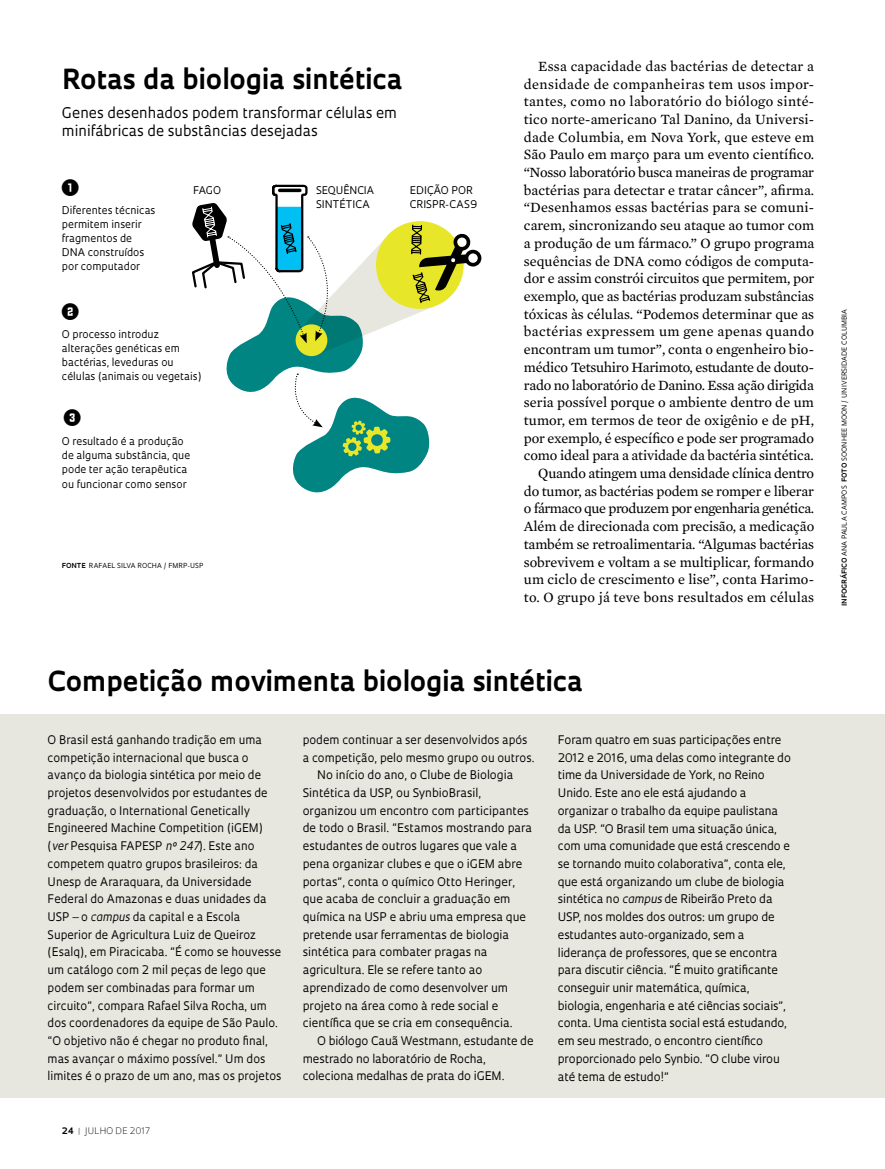
<style>
.page{position:relative;width:885px;height:1169px;background:#fff}
.page>*{position:absolute;margin:0;border:0;box-sizing:border-box;transform-origin:0 0}
.t1{font:700 26.85px "Oculum";color:#000}
.t2{font:21px "Numbers Style Two Circle Negative";color:#000}
.t3{font:14.4px/17.7px "Mercury Text G2";color:#000;text-align:right}
.t4{font:14.4px/18.3px "Oculum";color:#000}
.t5{font:11.55px/17.7px "Oculum";color:#000}
.t6{font:10.35px/14.1px "Oculum";color:#000}
.t7{font:300 8.7px "Oculum";letter-spacing:.01em;color:#000}
.t8{font:6.75px "Oculum";letter-spacing:.015em;color:#000}
.s1{font-weight:700}
.s2{font-style:italic}
.s3{font-weight:700;color:#939598}
</style>
<div class="page">
<div style="left:0;top:714px;width:885px;height:384px;background:#e7e7e0"></div>
<svg style="left:192px;top:184px;width:290px;height:309px"></svg>
<h1 class="t1" style="left:62px;top:60px;width:342px">Rotas da biologia sintética</h1>
<p class="t4" style="left:62px;top:102px;width:337px">Genes desenhados podem transformar células em minifábricas de substâncias desejadas</p>
<h2 class="t2" style="left:60px;top:177px;width:22px">1</h2>
<p class="t6" style="left:62px;top:202px;width:95px">Diferentes técnicas permitem inserir fragmentos de<br>DNA construídos por computador</p>
<h2 class="t2" style="left:60px;top:301px;width:22px">2</h2>
<p class="t6" style="left:193px;top:182px;width:30px">fago</p>
<p class="t6" style="left:316px;top:182px;width:60px">sequ ência sintéti ca</p>
<p class="t6" style="left:62px;top:327px;width:141px">O processo introduz alterações genéticas em bactérias, leveduras ou células (animais ou vegetais)</p>
<h2 class="t2" style="left:62px;top:407px;width:22px">3</h2>
<p class="t6" style="left:62px;top:434px;width:130px">O resultado é a produção de alguma substância, que pode ter ação terapêutica ou funcionar como sensor</p>
<p class="t6" style="left:410px;top:182px;width:69px">edição por crispr-cas9</p>
<p class="t8" style="left:62px;top:561px;width:142px"><span class="s1">Fonte</span> rafael si lva rocha / fmrp-usp</p>
<p class="t3" style="left:524px;top:56px;width:292px">Essa capacidade das bactérias de detectar a densidade de companheiras tem usos impor&shy;tantes, como no laboratório do biólogo sinté&shy;tico norte-americano Tal Danino, da Universi&shy;dade Columbia, em Nova York, que esteve em São Paulo em março para um evento científico. “Nosso laboratório busca maneiras de programar bactérias para detectar e tratar câncer”, afirma. “Desenhamos essas bactérias para se comuni&shy;carem, sincronizando seu ataque ao tumor com a produção de um fármaco.” O grupo programa sequências de DNA como códigos de computa&shy;dor e assim constrói circuitos que permitem, por exemplo, que as bactérias produzam substâncias tóxicas às células. “Podemos determinar que as bactérias expressem um gene apenas quando encontram um tumor”, conta o engenheiro bio&shy;médico Tetsuhiro Harimoto, estudante de douto&shy;rado no laboratório de Danino. Essa ação dirigida seria possível porque o ambiente dentro de um tumor, em termos de teor de oxigênio e de pH, por exemplo, é específico e pode ser programado como ideal para a atividade da bactéria sintética.<br>Quando atingem uma densidade clínica dentro do tumor, as bactérias podem se romper e liberar o fármaco que produzem por engenharia genética.<br>Além de direcionada com precisão, a medicação também se retroalimentaria. “Algumas bactérias sobrevivem e voltam a se multiplicar, formando um ciclo de crescimento e lise”, conta Harimo&shy;to. O grupo já teve bons resultados em células</p>
<h1 class="t1" style="left:48px;top:662px;width:537px">Competição movimenta biologia sintética</h1>
<p class="t5" style="left:48px;top:730px;width:235px">O Brasil está ganhando tradição em uma competição internacional que busca o avanço da biologia sintética por meio de projetos desenvolvidos por estudantes de graduação, o International Genetically Engineered Machine Competition (iGEM ) (<span class="s2">ver</span> Pesquisa FAPESP <span class="s2">nº 247</span>). Este ano competem quatro grupos brasileiros: da Unesp de Araraquara, da Universidade Federal do Amazonas e duas unidades da USP – o <span class="s2">campus</span> da capital e a Escola Superior de Agricultura Luiz de Queiroz (Esalq), em Piracicaba. “É como se houvesse um catálogo com 2 mil peças de lego que podem ser combinadas para formar um circuito”, compara Rafael Silva Rocha, um dos coordenadores da equipe de São Paulo. “O objetivo não é chegar no produto final, mas avançar o máximo possível.” Um dos limites é o prazo de um ano, mas os projetos</p>
<p class="t5" style="left:303px;top:730px;width:226px">podem continuar a ser desenvolvidos após</p>
<p class="t5" style="left:303px;top:748px;width:233px">a competição, pelo mesmo grupo ou outros.</p>
<p class="t5" style="left:317px;top:765px;width:198px">No início do ano, o Clube de Biologia</p>
<p class="t5" style="left:303px;top:783px;width:180px">Sintética da USP, ou SynbioBrasil,</p>
<p class="t5" style="left:303px;top:801px;width:228px">organizou um encontro com participantes</p>
<p class="t5" style="left:303px;top:819px;width:231px">de todo o Brasil. “Estamos mostrando para</p>
<p class="t5" style="left:303px;top:836px;width:216px">estudantes de outros lugares que vale a</p>
<p class="t5" style="left:303px;top:854px;width:221px">pena organizar clubes e que o iGEM abre</p>
<p class="t5" style="left:303px;top:872px;width:214px">portas”, conta o químico Otto Heringer,</p>
<p class="t5" style="left:303px;top:889px;width:209px">que acaba de concluir a graduação em</p>
<p class="t5" style="left:303px;top:907px;width:225px">química na USP e abriu uma empresa que</p>
<p class="t5" style="left:303px;top:925px;width:208px">pretende usar ferramentas de biologia</p>
<p class="t5" style="left:303px;top:943px;width:186px">sintética para combater pragas na</p>
<p class="t5" style="left:303px;top:960px;width:181px">agricultura. Ele se refere tanto ao</p>
<p class="t5" style="left:303px;top:978px;width:207px">aprendizado de como desenvolver um</p>
<p class="t5" style="left:303px;top:996px;width:197px">projeto na área como à rede social e</p>
<p class="t5" style="left:303px;top:1013px;width:211px">científica que se cria em consequência.</p>
<p class="t5" style="left:317px;top:1031px;width:218px">O biólogo Cauã Westmann, estudante de</p>
<p class="t5" style="left:303px;top:1049px;width:185px">mestrado no laboratório de Rocha,</p>
<p class="t5" style="left:303px;top:1066px;width:203px">coleciona medalhas de prata do iGEM .</p>
<p class="t5" style="left:558px;top:730px;width:235px">Foram quatro em suas participações entre 2012 e 2016, uma delas como integrante do time da Universidade de York, no Reino Unido. Este ano ele está ajudando a organizar o trabalho da equipe paulistana da USP. “O Brasil tem uma situação única, com uma comunidade que está crescendo e se tornando muito colaborativa”, conta ele, que está organizando um clube de biologia sintética no <span class="s2">campus</span> de Ribeirão Preto da USP, nos moldes dos outros: um grupo de estudantes auto-organizado, sem a liderança de professores, que se encontra para discutir ciência. “É muito gratificante conseguir unir matemática, química, biologia, engenharia e até ciências sociais”, conta. Uma cientista social está estudando, em seu mestrado, o encontro científico proporcionado pelo Synbio. “O clube virou até tema de estudo!”</p>
<p class="t7" style="left:62px;top:1124px;width:90px"><span class="s1">24</span> <span class="s3">|</span> julho DE 2017</p>
<p class="t8" style="left:840px;top:605px;width:298px;rotate:-90deg"><span class="s1">infográfico</span> ana pau la campos <span class="s1">foto</span> Soon hee M oon / Universidad e Colu mbia</p>
</div>
